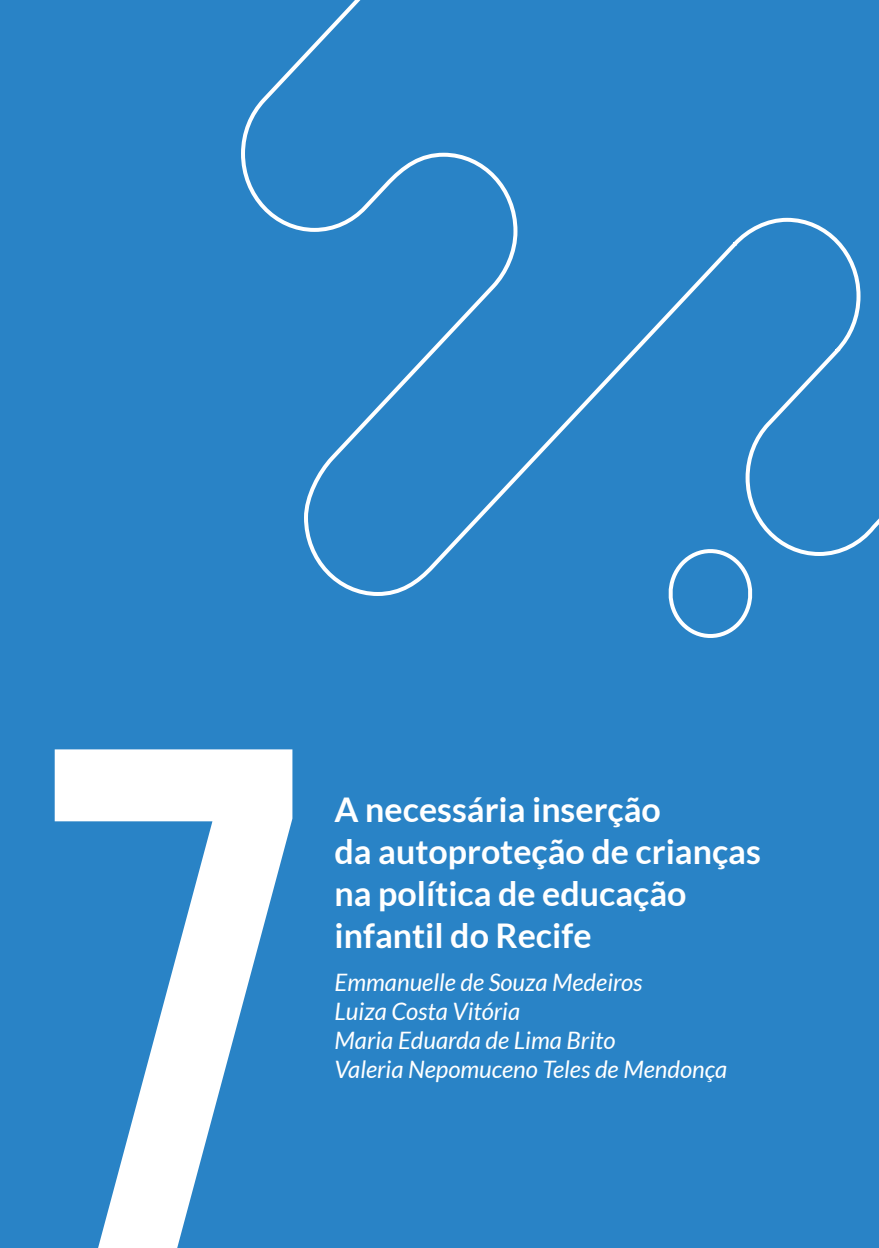
<style>
.page{position:relative;width:879px;height:1248px;background:#fff}
.page>*{position:absolute;margin:0;border:0;box-sizing:border-box;transform-origin:0 0}
.t1{font:700 720px "Bebas Neue";color:#fff}
.t2{font:700 34px/42px "Lato";color:#fff}
.t3{font:italic 24px/28.8px "Lato";color:#fff}
</style>
<div class="page">
<div style="left:0;top:0;width:879px;height:1247px;background:#2983c6"></div>
<svg style="left:241px;top:0;width:638px;height:638px"></svg>
<h1 class="t1" style="left:31px;top:609px;width:287px">7</h1>
<h2 class="t2" style="left:334px;top:788px;width:428px">A necessária inserção<br>da autoproteção de crianças na política de educação infantil do Recife</h2>
<p class="t3" style="left:334px;top:968px;width:394px">Emmanuelle de Souza Medeiros<br>Luiza Costa Vitória<br>Maria Eduarda de Lima Brito<br>Valeria Nepomuceno Teles de Mendonça</p>
</div>
